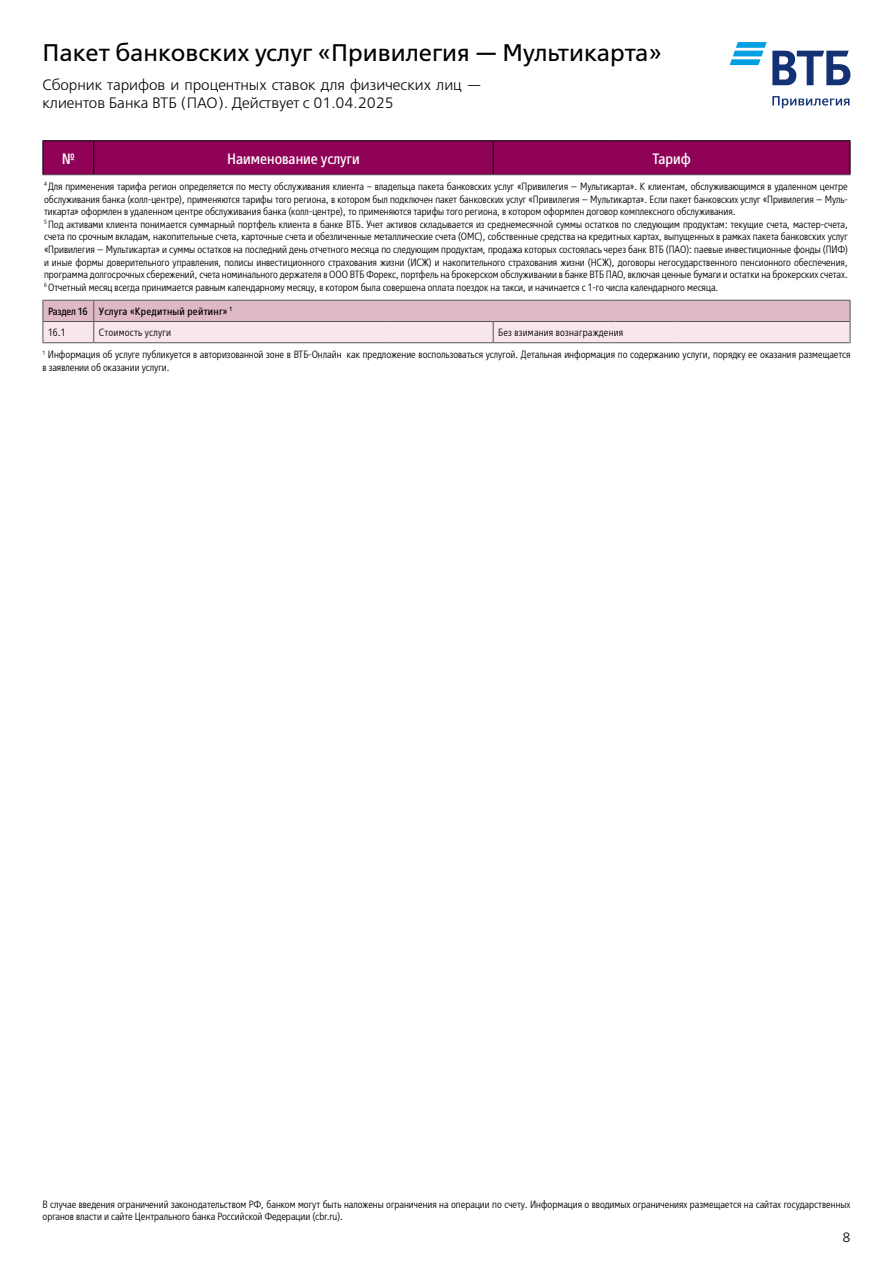
<style>
.page{position:relative;width:893px;height:1263px;background:#fff}
.page>*{position:absolute;margin:0;border:0;box-sizing:border-box;transform-origin:0 0}
.t1{font:24px "VTB Group";color:#000}
.t2{font:300 15px/18px "VTB Group";color:#000}
.t3{font:15px "VTB Group Cond";color:#fff}
.t4{font:300 13.5px "VTB Group";color:#000}
.t5{font:300 10.5px/12.6px "VTB Group Cond";color:#000}
.t6{font:300 10.5px "VTB Group Cond";letter-spacing:.02em;color:#000}
.t7{font:10.5px/21.3px "VTB Group Cond";letter-spacing:.02em;color:#000}
.s1{font-weight:300}
</style>
<div class="page">
<svg style="left:730px;top:42px;width:120px;height:66px"></svg>
<div style="left:44px;top:141px;width:806px;height:33px;background:#900258"></div>
<hr style="left:850px;top:141px;width:1px;height:33px;background:#000">
<hr style="left:43px;top:140px;width:51px;height:1px;background:#000">
<hr style="left:43px;top:141px;width:1px;height:33px;background:#000">
<hr style="left:94px;top:140px;width:292px;height:1px;background:#000">
<hr style="left:93px;top:141px;width:1px;height:33px;background:#000">
<hr style="left:386px;top:140px;width:107px;height:1px;background:#000">
<hr style="left:493px;top:140px;width:122px;height:1px;background:#000">
<hr style="left:493px;top:141px;width:1px;height:33px;background:#000">
<hr style="left:615px;top:140px;width:62px;height:1px;background:#000">
<hr style="left:677px;top:140px;width:173px;height:1px;background:#000">
<hr style="left:43px;top:174px;width:51px;height:1px;background:#4a4a49">
<hr style="left:94px;top:174px;width:292px;height:1px;background:#4a4a49">
<hr style="left:386px;top:174px;width:107px;height:1px;background:#4a4a49">
<hr style="left:493px;top:174px;width:122px;height:1px;background:#4a4a49">
<hr style="left:615px;top:174px;width:62px;height:1px;background:#4a4a49">
<hr style="left:677px;top:174px;width:173px;height:1px;background:#4a4a49">
<svg style="left:43px;top:300px;width:808px;height:43px;background:#e4c9d3"></svg>
<hr style="left:43px;top:342px;width:51px;height:1px;background:#575756">
<hr style="left:94px;top:342px;width:292px;height:1px;background:#575756">
<hr style="left:386px;top:342px;width:107px;height:1px;background:#575756">
<hr style="left:493px;top:342px;width:122px;height:1px;background:#575756">
<hr style="left:615px;top:342px;width:62px;height:1px;background:#575756">
<hr style="left:677px;top:342px;width:173px;height:1px;background:#575756">
<h1 class="t1" style="left:43px;top:37px;width:621px">Пакет банковских услуг «Привилегия — Мультикарта»</h1>
<h2 class="t2" style="left:43px;top:76px;width:441px">Сборник тарифов и процентных ставок для физических лиц — клиентов Банка ВТБ (ПАО). Действует с 01.04.2025</h2>
<h2 class="t3" style="left:62px;top:149px;width:15px">№</h2>
<h2 class="t3" style="left:227px;top:149px;width:134px">Наименование услуги</h2>
<h2 class="t3" style="left:652px;top:149px;width:40px">Тариф</h2>
<p class="t5" style="left:44px;top:180px;width:805px"><sup>4</sup> Для применения тарифа регион определяется по месту обслуживания клиента – владельца пакета банковских услуг «Привилегия — Мультикарта». К клиентам, обслуживающимся в удаленном центре обслуживания банка (колл-центре), применяются тарифы того региона, в котором был подключен пакет банковских услуг «Привилегия — Мультикарта». Если пакет банковских услуг «Привилегия — Муль&shy;тикарта» оформлен в удаленном центре обслуживания банка (колл-центре), то применяются тарифы того региона, в котором оформлен договор комплексного обслуживания.<br><sup>5</sup> Под активами клиента понимается суммарный портфель клиента в банке ВТБ. Учет активов складывается из среднемесячной суммы остатков по следующим продуктам: текущие счета, мастер-счета, счета по срочным вкладам, накопительные счета, карточные счета и обезличенные металлические счета (ОМС), собственные средства на кредитных картах, выпущенных в рамках пакета банковских услуг «Привилегия — Мультикарта» и суммы остатков на последний день отчетного месяца по следующим продуктам, продажа которых состоялась через банк ВТБ (ПАО): паевые инвестиционные фонды (ПИФ) и иные формы доверительного управления, полисы инвестиционного страхования жизни (ИСЖ) и накопительного страхования жизни (НСЖ), договоры негосударственного пенсионного обеспечения, программа долгосрочных сбережений, счета номинального держателя в ООО ВТБ Форекс, портфель на брокерском обслуживании в банке ВТБ ПАО, включая ценные бумаги и остатки на брокерских счетах.<br><sup>6</sup> Отчетный месяц всегда принимается равным календарному месяцу, в котором была совершена оплата поездок на такси, и начинается с 1-го числа календарного месяца.</p>
<p class="t7" style="left:48px;top:300px;width:186px">Раздел 16 Услуга «Кредитный рейтинг» <sup>1<br></sup><span class="s1">16.1</span></p>
<p class="t6" style="left:99px;top:326px;width:74px">Стоимость услуги</p>
<p class="t6" style="left:498px;top:326px;width:127px">Без взимания вознаграждения</p>
<p class="t5" style="left:43px;top:348px;width:809px"><sup>1</sup> Информация об услуге публикуется в авторизованной зоне в ВТБ-Онлайн как предложение воспользоваться услугой. Детальная информация по содержанию услуги, порядку ее оказания размещается в заявлении об оказании услуги.</p>
<p class="t5" style="left:43px;top:1197px;width:809px">В случае введения ограничений законодательством РФ, банком могут быть наложены ограничения на операции по счету. Информация о вводимых ограничениях размещается на сайтах государственных органов власти и сайте Центрального банка Российской Федерации (cbr.ru).</p>
<p class="t4" style="left:842px;top:1228px;width:10px">8</p>
</div>
